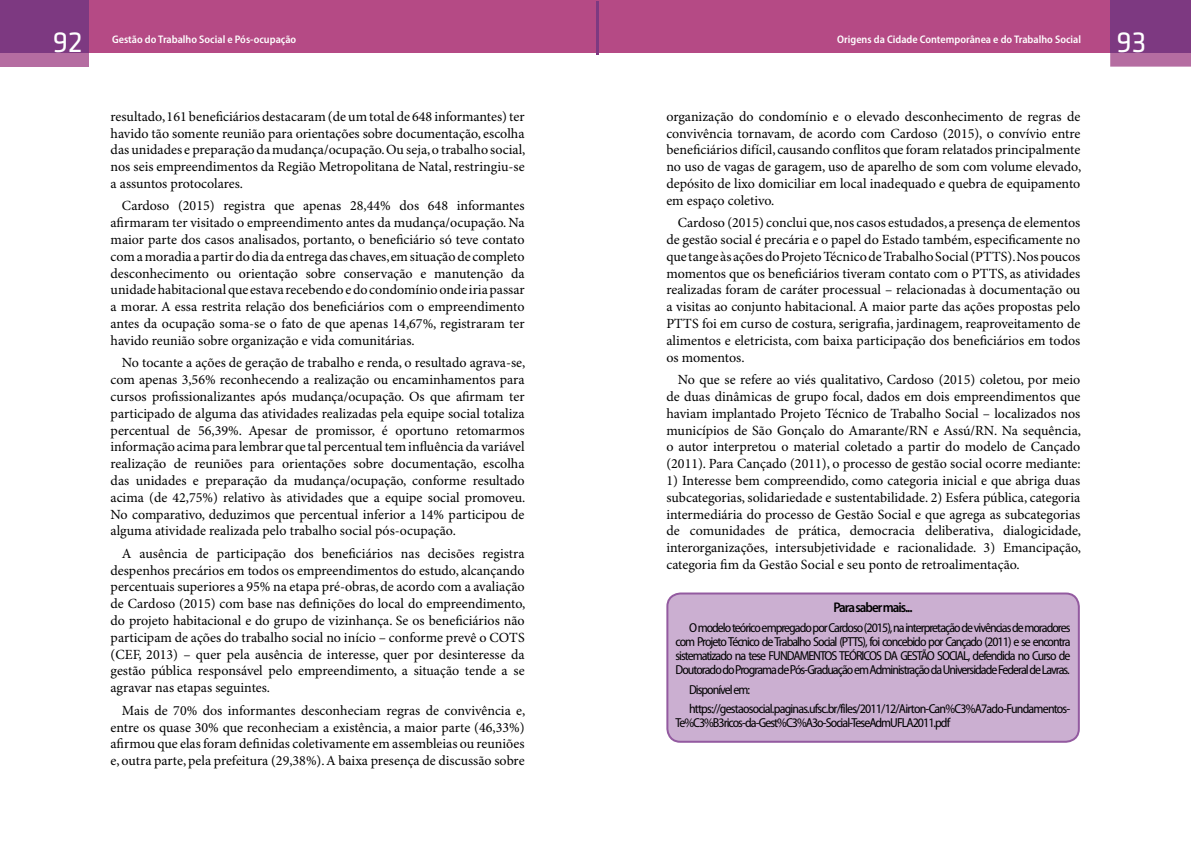
<style>
.page{position:relative;width:1191px;height:842px;background:#fff}
.page>*{position:absolute;margin:0;border:0;box-sizing:border-box;transform-origin:0 0}
.t1{font:30px "Klavika";color:#fff}
.t2{font:14px/16.8px "Minion Pro";color:#000;text-align:justify}
.t3{font:600 semi-condensed 14px "Myriad Pro";letter-spacing:-.075em;color:#000}
.t4{font:semi-condensed 13px/14px "Myriad Pro";letter-spacing:-.075em;color:#000;text-align:justify}
.t5{font:600 semi-condensed 11px "Myriad Pro";color:#fff}
</style>
<div class="page">
<div style="left:0;top:0;width:1110px;height:52px;background:#b54a85"></div>
<hr style="left:596px;top:1px;width:2px;height:54px;background:#7d3981">
<div style="left:0;top:0;width:89px;height:67px;background:#b56da1"></div>
<div style="left:0;top:0;width:89px;height:52px;background:#7d3981"></div>
<svg style="left:1110px;top:52px;width:81px;height:15px"></svg>
<div style="left:1110px;top:0;width:81px;height:52px;background:#7d3981"></div>
<div style="left:667px;top:593px;width:411px;height:149px;background:#cbafd1;border-radius:13px"></div>
<div style="left:666px;top:592px;width:413px;height:151px;border:2px solid #935aa0;border-radius:13px"></div>
<h1 class="t1" style="left:53px;top:26px;width:31px">92</h1>
<h1 class="t1" style="left:1116px;top:27px;width:31px">93</h1>
<p class="t5" style="left:112px;top:34px;width:186px">Gestão do Trabalho Social e Pós-ocupação</p>
<p class="t5" style="left:837px;top:34px;width:245px">Origens da Cidade Contemporânea e do Trabalho Social</p>
<p class="t2" style="left:111px;top:108px;width:416px">resultado, 161 beneficiários destacaram (de um total de 648 informantes) ter havido tão somente reunião para orientações sobre documentação, escolha das unidades e preparação da mudança/ocupação. Ou seja, o trabalho social, nos seis empreendimentos da Região Metropolitana de Natal, restringiu-se a assuntos protocolares.</p>
<p class="t2" style="left:111px;top:198px;width:415px;text-indent:11px">Cardoso (2015) registra que apenas 28,44% dos 648 informantes afirmaram ter visitado o empreendimento antes da mudança/ocupação. Na maior parte dos casos analisados, portanto, o beneficiário só teve contato com a moradia a partir do dia da entrega das chaves, em situação de completo desconhecimento ou orientação sobre conservação e manutenção da unidade habitacional que estava recebendo e do condomínio onde iria passar a morar. A essa restrita relação dos beneficiários com o empreendimento antes da ocupação soma-se o fato de que apenas 14,67%, registraram ter havido reunião sobre organização e vida comunitárias.</p>
<p class="t2" style="left:111px;top:355px;width:416px;text-indent:11px">No tocante a ações de geração de trabalho e renda, o resultado agrava-se, com apenas 3,56% reconhecendo a realização ou encaminhamentos para cursos profissionalizantes após mudança/ocupação. Os que afirmam ter participado de alguma das atividades realizadas pela equipe social totaliza percentual de 56,39%. Apesar de promissor, é oportuno retomarmos informação acima para lembrar que tal percentual tem influência da variável realização de reuniões para orientações sobre documentação, escolha das unidades e preparação da mudança/ocupação, conforme resultado acima (de 42,75%) relativo às atividades que a equipe social promoveu.<br>No comparativo, deduzimos que percentual inferior a 14% participou de alguma atividade realizada pelo trabalho social pós-ocupação.</p>
<p class="t2" style="left:111px;top:545px;width:416px;text-indent:11px">A ausência de participação dos beneficiários nas decisões registra despenhos precários em todos os empreendimentos do estudo, alcançando percentuais superiores a 95% na etapa pré-obras, de acordo com a avaliação de Cardoso (2015) com base nas definições do local do empreendimento, do projeto habitacional e do grupo de vizinhança. Se os beneficiários não participam de ações do trabalho social no início – conforme prevê o COTS (CEF, 2013) – quer pela ausência de interesse, quer por desinteresse da gestão pública responsável pelo empreendimento, a situação tende a se agravar nas etapas seguintes.</p>
<p class="t2" style="left:111px;top:702px;width:416px;text-indent:11px">Mais de 70% dos informantes desconheciam regras de convivência e, entre os quase 30% que reconheciam a existência, a maior parte (46,33%) afirmou que elas foram definidas coletivamente em assembleias ou reuniões e, outra parte, pela prefeitura (29,38%). A baixa presença de discussão sobre</p>
<p class="t2" style="left:666px;top:108px;width:416px">organização do condomínio e o elevado desconhecimento de regras de convivência tornavam, de acordo com Cardoso (2015), o convívio entre beneficiários difícil, causando conflitos que foram relatados principalmente no uso de vagas de garagem, uso de aparelho de som com volume elevado, depósito de lixo domiciliar em local inadequado e quebra de equipamento em espaço coletivo.</p>
<p class="t2" style="left:666px;top:215px;width:415px;text-indent:11px">Cardoso (2015) conclui que, nos casos estudados, a presença de elementos de gestão social é precária e o papel do Estado também, especificamente no que tange às ações do Projeto Técnico de Trabalho Social (PTTS). Nos poucos momentos que os beneficiários tiveram contato com o PTTS, as atividades realizadas foram de caráter processual – relacionadas à documentação ou a visitas ao conjunto habitacional. A maior parte das ações propostas pelo PTTS foi em curso de costura, serigrafia, jardinagem, reaproveitamento de alimentos e eletricista, com baixa participação dos beneficiários em todos os momentos.</p>
<p class="t2" style="left:666px;top:372px;width:416px;text-indent:11px">No que se refere ao viés qualitativo, Cardoso (2015) coletou, por meio de duas dinâmicas de grupo focal, dados em dois empreendimentos que haviam implantado Projeto Técnico de Trabalho Social – localizados nos municípios de São Gonçalo do Amarante/RN e Assú/RN. Na sequência, o autor interpretou o material coletado a partir do modelo de Cançado (2011). Para Cançado (2011), o processo de gestão social ocorre mediante:</p>
<p class="t2" style="left:666px;top:473px;width:416px">1) Interesse bem compreendido, como categoria inicial e que abriga duas subcategorias, solidariedade e sustentabilidade. 2) Esfera pública, categoria intermediária do processo de Gestão Social e que agrega as subcategorias de comunidades de prática, democracia deliberativa, dialogicidade, interorganizações, intersubjetividade e racionalidade. 3) Emancipação, categoria fim da Gestão Social e seu ponto de retroalimentação.</p>
<p class="t3" style="left:833px;top:600px;width:81px">Para saber mais...</p>
<p class="t4" style="left:675px;top:621px;width:396px;text-indent:14px">O modelo teórico empregado por Cardoso (2015),na interpretação de vivências de moradores com Projeto Técnico de Trabalho Social (PTTS), foi concebido por Cançado (2011) e se encontra sistematizado na tese FUNDAMENTOS TEÓRICOS DA GESTÃO SOCIAL, defendida no Curso de Doutorado do Programa de Pós-Graduação em Administração da Universidade Federal de Lavras.</p>
<p class="t4" style="left:689px;top:680px;width:383px;line-height:19.7px">Disponível em: https://gestaosocial.paginas.ufsc.br/files/2011/12/Airton-Can%C3%A7ado-Fundamentos-</p>
<p class="t4" style="left:675px;top:716px;width:276px">Te%C3%B3ricos-da-Gest%C3%A3o-Social-TeseAdmUFLA2011.pdf</p>
</div>
